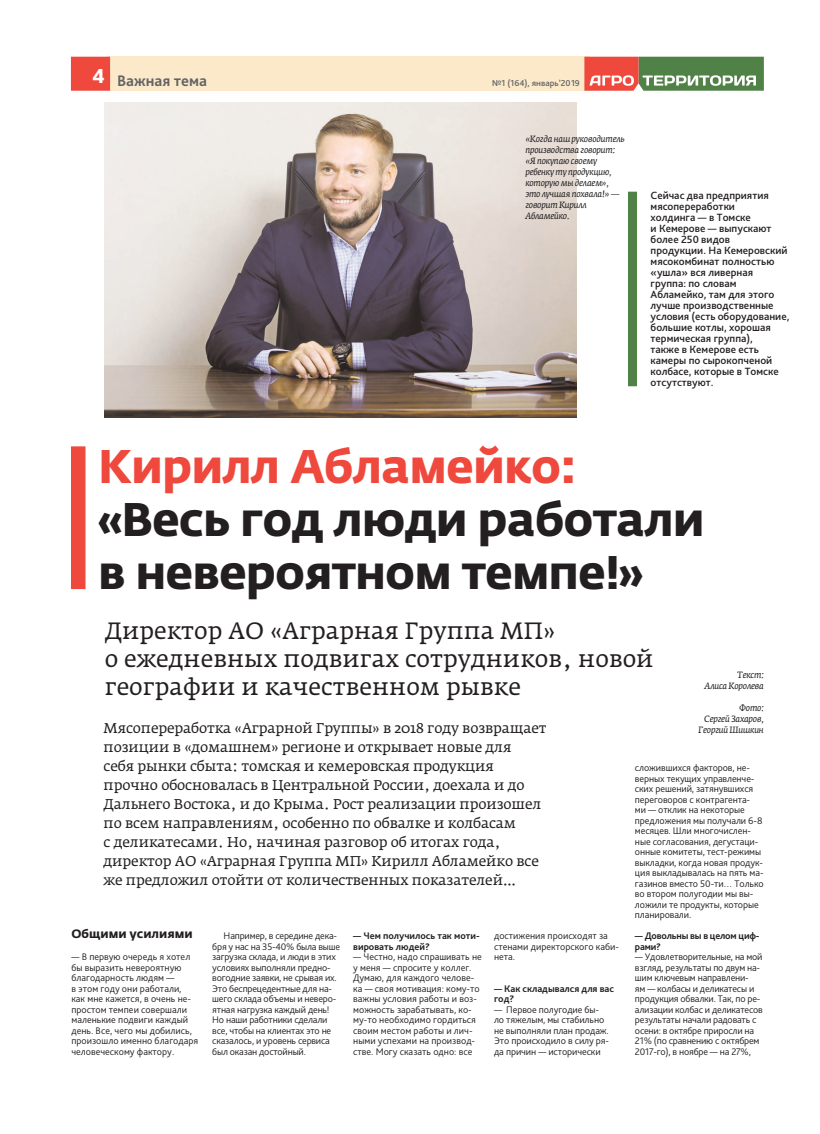
<style>
.page{position:relative;width:820px;height:1134px;background:#fff}
.page>*{position:absolute;margin:0;border:0;box-sizing:border-box;transform-origin:0 0}
.t1{font:700 46.6px "Fedra Sans Pro";letter-spacing:-.02em;color:#231f20}
.t2{font:700 46.6px "Fedra Sans Pro";letter-spacing:-.02em;color:#ef483c}
.t3{font:23.3px/28px "Fedra Serif A Pro";color:#231f20}
.t4{font:700 20px "Core Sans N65";color:#fff}
.t5{font:700 16px "Bliss Pro";color:#636366}
.t6{font:14px/19px "Fedra Serif A Pro";letter-spacing:-.01em;color:#231f20}
.Paragraph_Style_4{font:700 12px "Fedra Sans Pro";color:#231f20}
.Paragraph_Style_4-2{font:500 11px/11px "Bliss Pro";color:#231f20}
.Paragraph_Style_4-3{font:300 10px/10.5px "Bliss Pro";letter-spacing:-.01em;color:#231f20}
.Paragraph_Style_4-4{font:700 10px/10.5px "Bliss Pro";color:#231f20}
.Paragraph_Style_4-5{font:700 10px/10.5px "Bliss Pro";letter-spacing:-.02em;color:#231f20}
.t7{font:italic 9px/11px "Fedra Serif A Pro";letter-spacing:-.02em;color:#231f20;text-align:right}
.t8{font:500 9px "Bliss Pro";color:#636366}
</style>
<div class="page">
<div style="left:107px;top:57px;width:482px;height:34px;background:#fbe9c9"></div>
<svg style="left:71px;top:57px;width:39px;height:34px"></svg>
<svg style="left:584px;top:57px;width:179px;height:34px;background:#948560"></svg>
<div style="left:71px;top:446px;width:14px;height:143px;background:#ef483c"></div>
<img style="left:105px;top:103px;width:471px;height:314px">
<div style="left:627px;top:192px;width:9px;height:194px;background:#508146"></div>
<h3 class="t4" style="left:92px;top:63px;width:14px">4</h3>
<p class="t5" style="left:117px;top:71px;width:91px">Важная тема</p>
<p class="t8" style="left:492px;top:77px;width:89px">№1 (164), январь’2019</p>
<p class="t7" style="left:525px;top:133px;width:101px;text-align:left">«Когда наш руководитель производства говорит: «Я покупаю своему ребенку ту продукцию, которую мы делаем», это лучшая похвала!» — говорит Кирилл<br>Абламейко.</p>
<p class="Paragraph_Style_4-2" style="left:650px;top:190px;width:140px">Сейчас два предприятия мясопереработки<br>холдинга — в Томске<br>и Кемерове — выпускают более 250 видов<br>продукции. На Кемеровский мясокомбинат полностью «ушла» вся ливерная группа: по словам<br>Абламейко, там для этого лучше производственные условия (есть оборудование, большие котлы, хорошая термическая группа),<br>также в Кемерове есть камеры по сырокопченой колбасе, которые в Томске отсутствуют.</p>
<p class="t2" style="left:98px;top:437px;width:480px">Кирилл Абламейко:</p>
<p class="t1" style="left:98px;top:490px;width:608px">«Весь год люди работали</p>
<p class="t1" style="left:98px;top:543px;width:547px">в невероятном темпе!»</p>
<p class="t3" style="left:105px;top:617px;width:452px">Директор АО «Аграрная Группа МП»</p>
<p class="t3" style="left:105px;top:645px;width:550px">о ежедневных подвигах сотрудников, новой географии и качественном рывке</p>
<p class="t7" style="left:737px;top:669px;width:28px">Текст:</p>
<p class="t7" style="left:704px;top:680px;width:61px">Алиса Королева</p>
<p class="t7" style="left:739px;top:702px;width:26px">Фото:</p>
<p class="t7" style="left:697px;top:713px;width:67px">Сергей Захаров,<br>Георгий Шишкин</p>
<p class="t6" style="left:104px;top:718px;width:444px">Мясопереработка «Аграрной Группы» в 2018 году возвращает позиции в «домашнем» регионе и открывает новые для<br>себя рынки сбыта: томская и кемеровская продукция прочно обосновалась в Центральной России, доехала и до Дальнего Востока, и до Крыма. Рост реализации произошел по всем направлениям, особенно по обвалке и колбасам<br>с деликатесами. Но, начиная разговор об итогах года, директор АО «Аграрная Группа МП» Кирилл Абламейко все же предложил отойти от количественных показателей…</p>
<p class="Paragraph_Style_4-3" style="left:634px;top:762px;width:130px">сложившихся факторов, не&shy;верных текущих управленче&shy;ских решений, затянувшихся переговоров с контрагента&shy;ми — отклик на некоторые предложения мы получали 6-8 месяцев. Шли многочислен&shy;ные согласования, дегустаци&shy;онные комитеты, тест-режимы выкладки, когда новая продук&shy;ция выкладывалась на пять ма&shy;газинов вместо 50-ти… Только во втором полугодии мы вы&shy;ложили те продукты, которые планировали.</p>
<p class="Paragraph_Style_4-5" style="left:634px;top:930px;width:126px">— Довольны вы в целом циф&shy;рами?</p>
<p class="Paragraph_Style_4-3" style="left:634px;top:951px;width:129px">— Удовлетворительные, на мой взгляд, результаты по двум на&shy;шим ключевым направлени-<br>ям — колбасы и деликатесы и продукция обвалки. Так, по ре&shy;ализации колбас и деликатесов результаты начали радовать с осени: в октябре приросли на<br>21% (по сравнению с октябрем<br>2017-го), в ноябре — на 27%,</p>
<p class="Paragraph_Style_4" style="left:71px;top:926px;width:123px">Общими усилиями</p>
<p class="Paragraph_Style_4-3" style="left:71px;top:951px;width:128px">— В первую очередь я хотел бы выразить невероятную благодарность людям —<br>в этом году они работали,<br>как мне кажется, в очень не&shy;простом темпеи совершали маленькие подвиги каждый день. Все, чего мы добились, произошло именно благодаря человеческому фактору.</p>
<p class="Paragraph_Style_4-3" style="left:212px;top:930px;width:129px;text-indent:11px">Например, в середине дека&shy;бря у нас на 35-40% была выше загрузка склада, и люди в этих условиях выполняли предно&shy;вогодние заявки, не срывая их.<br>Это беспрецедентные для на&shy;шего склада объемы и неверо&shy;ятная нагрузка каждый день!<br>Но наши работники сделали все, чтобы на клиентах это не сказалось, и уровень сервиса был оказан достойный.</p>
<p class="Paragraph_Style_4-4" style="left:353px;top:930px;width:128px">— Чем получилось так моти&shy;вировать людей?</p>
<p class="Paragraph_Style_4-3" style="left:494px;top:930px;width:126px">достижения происходят за стенами директорского каби&shy;нета.</p>
<p class="Paragraph_Style_4-4" style="left:494px;top:983px;width:121px">— Как складывался для вас год?</p>
<p class="Paragraph_Style_4-3" style="left:494px;top:1004px;width:116px">— Первое полугодие бы&shy;ло тяжелым, мы стабильно не выполняли план продаж.<br>Это происходило в силу ря&shy;да причин — исторически</p>
<p class="Paragraph_Style_4-3" style="left:353px;top:951px;width:130px">— Честно, надо спрашивать не у меня — спросите у коллег.<br>Думаю, для каждого челове&shy;ка — своя мотивация: кому-то важны условия работы и воз&shy;можность зарабатывать, ко&shy;му-то необходимо гордиться своим местом работы и лич&shy;ными успехами на производ&shy;стве. Могу сказать одно: все</p>
</div>
